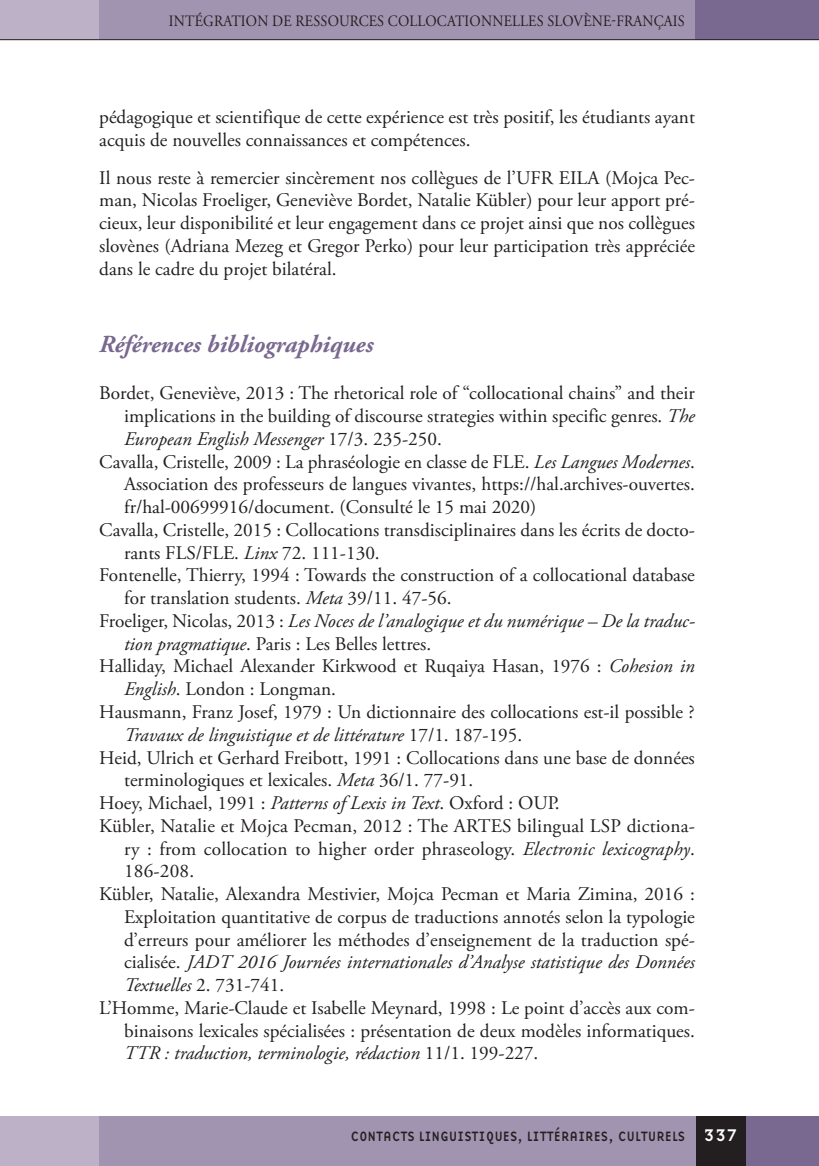
<style>
.page{position:relative;width:819px;height:1166px;background:#fff}
.page>*{position:absolute;margin:0;border:0;box-sizing:border-box;transform-origin:0 0}
.R_Naslov_-_Tretja_ra{font:italic 700 24.5px "Adobe Garamond Pro";color:#796990}
.Navaden{font:19.25px/22.8px "Adobe Garamond Pro";color:#231f20}
.Navaden-2{font:italic 19.25px/22.8px "Adobe Garamond Pro";color:#231f20}
.t1{font:15.75px "Adobe Garamond Pro";letter-spacing:.015em;color:#231f20;scale:.9 1}
.t2{font:14px "Base Nine";letter-spacing:-.01em;color:#231f20;scale:.93 1}
.s1{font-style:italic}
.s2{font-style:normal}
.s3{font-size:17.5px;color:#fff}
</style>
<div class="page">
<div style="left:99px;top:0;width:596px;height:40px;background:#a194b0"></div>
<div style="left:0;top:0;width:99px;height:40px;background:#bcb1c7"></div>
<div style="left:694px;top:0;width:125px;height:40px;background:#796990"></div>
<hr style="left:0;top:39px;width:819px;height:1px;background:#231f20">
<div style="left:74px;top:1116px;width:622px;height:50px;background:#a194b0"></div>
<div style="left:0;top:1116px;width:99px;height:50px;background:#bcb1c7"></div>
<div style="left:745px;top:1116px;width:74px;height:50px;background:#796990"></div>
<div style="left:695px;top:1116px;width:50px;height:50px;background:#231f20"></div>
<p class="t1" style="left:169px;top:11px;width:574px">INTÉGRATION DE RESSOURCES COLLOCATIONNELLES SLOVÈNE-FRANÇAIS</p>
<p class="Navaden" style="left:99px;top:106px;width:597px">pédagogique et scientifique de cette expérience est très positif, les étudiants ayant acquis de nouvelles connaissances et compétences.</p>
<p class="Navaden" style="left:99px;top:167px;width:597px;text-align:justify">Il nous reste à remercier sincèrement nos collègues de l’UFR EILA (Mojca Pec&shy;man, Nicolas Froeliger, Geneviève Bordet, Natalie Kübler) pour leur apport pré&shy;cieux, leur disponibilité et leur engagement dans ce projet ainsi que nos collègues slovènes (Adriana Mezeg et Gregor Perko) pour leur participation très appréciée dans le cadre du projet bilatéral.</p>
<p class="R_Naslov_-_Tretja_ra" style="left:99px;top:330px;width:275px">Références bibliographiques</p>
<p class="Navaden" style="left:124px;top:383px;width:572px;text-align:justify;text-indent:-25px">Bordet, Geneviève, 2013 : The rhetorical role of “collocational chains” and their implications in the building of discourse strategies within specific genres. <span class="s1">The European English Messenger</span> 17/3. 235-250.</p>
<p class="Navaden" style="left:124px;top:451px;width:572px;text-align:justify;text-indent:-25px">Cavalla, Cristelle, 2009 : La phraséologie en classe de FLE. <span class="s1">Les Langues Modernes</span>.<br>Association des professeurs de langues vivantes, https://hal.archives-ouvertes. fr/hal-00699916/document. (Consulté le 15 mai 2020)</p>
<p class="Navaden" style="left:124px;top:519px;width:572px;text-indent:-25px">Cavalla, Cristelle, 2015 : Collocations transdisciplinaires dans les écrits de docto&shy;rants FLS/FLE. <span class="s1">Linx</span> 72. 111-130.</p>
<p class="Navaden" style="left:124px;top:565px;width:572px;text-indent:-25px">Fontenelle, Thierry, 1994 : Towards the construction of a collocational database for translation students. <span class="s1">Meta</span> 39/11. 47-56.</p>
<p class="Navaden-2" style="left:124px;top:610px;width:572px;text-indent:-25px"><span class="s2">Froeliger, Nicolas, 2013 :</span> Les Noces de l’analogique et du numérique – De la traduc&shy;tion pragmatique<span class="s2">. Paris : Les Belles lettres.</span></p>
<p class="Navaden" style="left:124px;top:656px;width:572px;text-indent:-25px">Halliday, Michael Alexander Kirkwood et Ruqaiya Hasan, 1976 : <span class="s1">Cohesion in<br>English</span>. London : Longman.</p>
<p class="Navaden" style="left:124px;top:701px;width:572px;text-indent:-25px">Hausmann, Franz Josef, 1979 : Un dictionnaire des collocations est-il possible ?<br><span class="s1">Travaux de linguistique et de littérature</span> 17/1. 187-195.</p>
<p class="Navaden" style="left:124px;top:747px;width:572px;text-indent:-25px">Heid, Ulrich et Gerhard Freibott, 1991 : Collocations dans une base de données terminologiques et lexicales. <span class="s1">Meta</span> 36/1. 77-91.</p>
<p class="Navaden" style="left:99px;top:792px;width:462px">Hoey, Michael, 1991 : <span class="s1">Patterns of Lexis in Text</span>. Oxford : OUP.</p>
<p class="Navaden" style="left:124px;top:815px;width:572px;text-align:justify;text-indent:-25px">Kübler, Natalie et Mojca Pecman, 2012 : The ARTES bilingual LSP dictiona&shy;ry : from collocation to higher order phraseology. <span class="s1">Electronic lexicography</span>.<br>186-208.</p>
<p class="Navaden" style="left:124px;top:883px;width:572px;text-align:justify;text-indent:-25px">Kübler, Natalie, Alexandra Mestivier, Mojca Pecman et Maria Zimina, 2016 :<br>Exploitation quantitative de corpus de traductions annotés selon la typologie d’erreurs pour améliorer les méthodes d’enseignement de la traduction spé&shy;cialisée. <span class="s1">JADT 2016 Journées internationales d’Analyse statistique des Données Textuelles</span> 2. 731-741.</p>
<p class="Navaden" style="left:124px;top:997px;width:572px;text-align:justify;text-indent:-25px">L’Homme, Marie-Claude et Isabelle Meynard, 1998 : Le point d’accès aux com&shy;binaisons lexicales spécialisées : présentation de deux modèles informatiques.<br><span class="s1">TTR : traduction, terminologie, rédaction</span> 11/1. 199-227.</p>
<p class="t2" style="left:350px;top:1126px;width:418px">CONTACTS LINGUISTIQUES, LITTÉRAIRES, CULTURELS <span class="s3">337</span></p>
</div>
